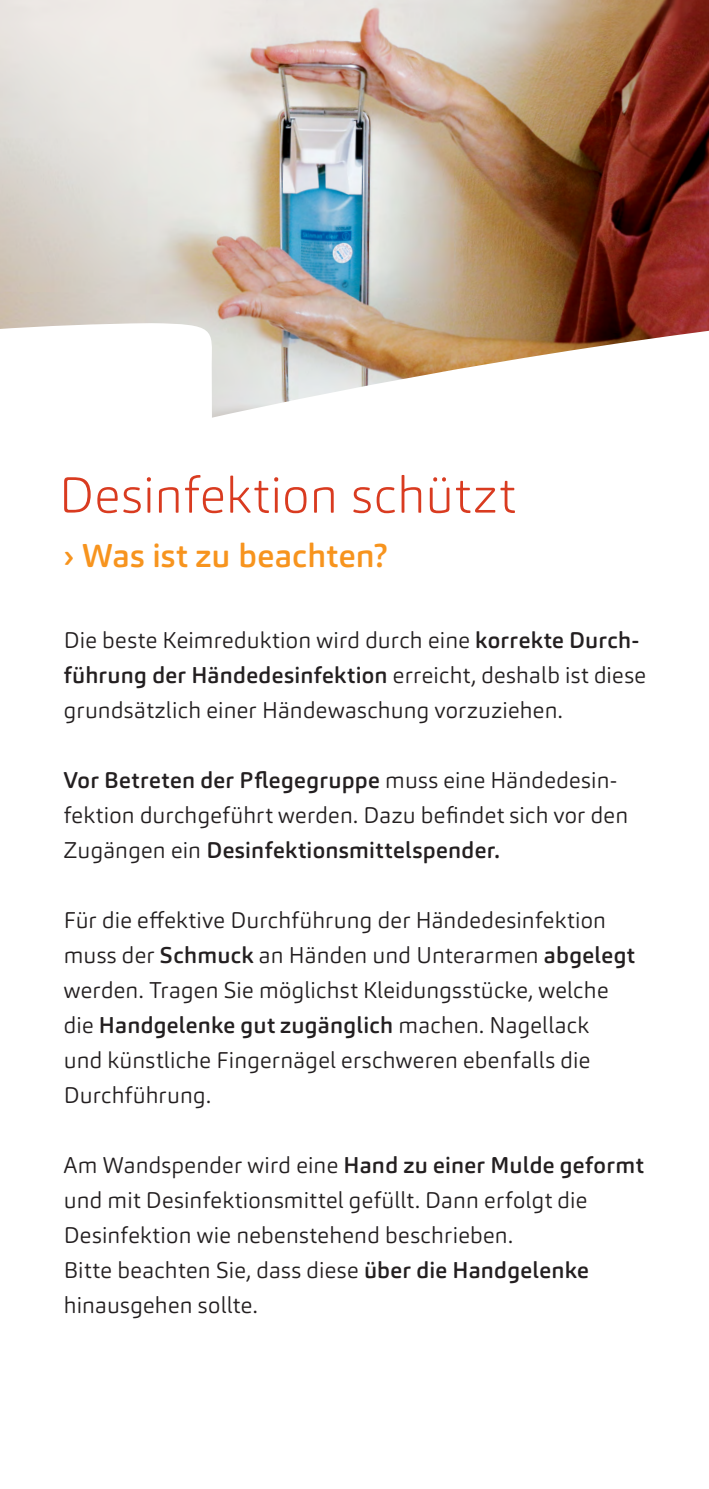
<style>
.page{position:relative;width:709px;height:1489px;background:#fff}
.page>*{position:absolute;margin:0;border:0;box-sizing:border-box;transform-origin:0 0}
.t1{font:200 50px "Carnas";letter-spacing:.02em;color:#d93b20}
.t2{font:500 32.5px "Carnas";letter-spacing:.005em;color:#f7941e}
.t3{font:300 22.5px/35px "Carnas";letter-spacing:.01em;color:#231f20}
.s1{font-weight:500}
</style>
<div class="page">
<img style="left:0;top:0;width:709px;height:282px">
<svg style="left:0;top:282px;width:709px;height:136px"></svg>
<h1 class="t1" style="left:59px;top:463px;width:458px">Desinfektion schützt</h1>
<h2 class="t2" style="left:64px;top:534px;width:325px">› Was ist zu beachten?</h2>
<p class="t3" style="left:64px;top:622px;width:584px">Die beste Keimreduktion wird durch eine <span class="s1">korrekte Durch&shy;führung der Händedesinfektion</span> erreicht, deshalb ist diese grundsätzlich einer Händewaschung vorzuziehen.</p>
<p class="t3" style="left:64px;top:762px;width:566px"><span class="s1">Vor Betreten der Pflegegruppe</span> muss eine Händedesin&shy;fektion durchgeführt werden. Dazu befindet sich vor den<br>Zugängen ein <span class="s1">Desinfektionsmittelspender.</span></p>
<p class="t3" style="left:64px;top:902px;width:572px">Für die effektive Durchführung der Händedesinfektion muss der <span class="s1">Schmuck</span> an Händen und Unterarmen <span class="s1">abgelegt </span>werden. Tragen Sie möglichst Kleidungsstücke, welche die <span class="s1">Handgelenke gut zugänglich</span> machen. Nagellack<br>und künstliche Fingernägel erschweren ebenfalls die Durchführung.</p>
<p class="t3" style="left:64px;top:1147px;width:581px">Am Wandspender wird eine <span class="s1">Hand zu einer Mulde geformt </span>und mit Desinfektionsmittel gefüllt. Dann erfolgt die Desinfektion wie nebenstehend beschrieben.<br>Bitte beachten Sie, dass diese <span class="s1">über die Handgelenke </span>hinausgehen sollte.</p>
</div>
